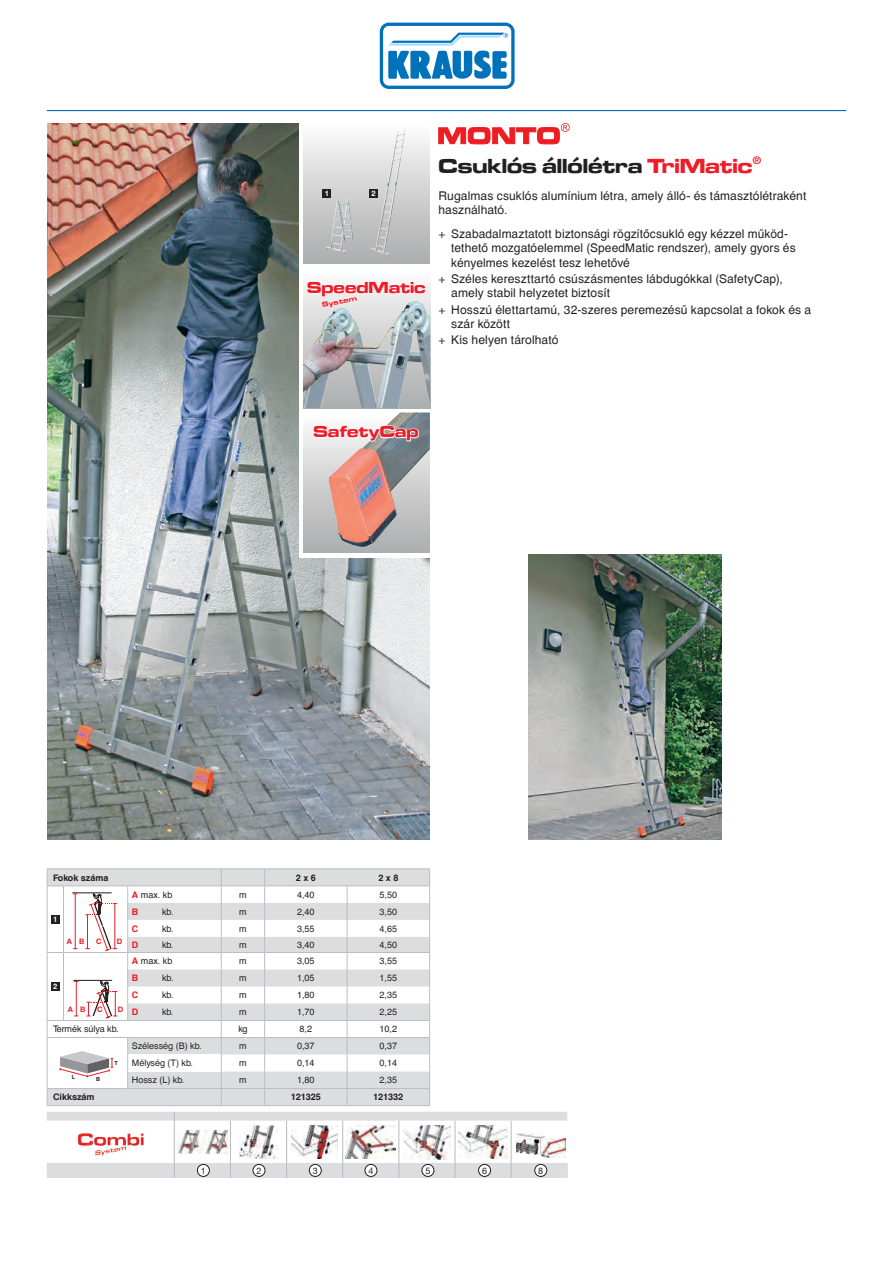
<style>
.page{position:relative;width:893px;height:1263px;background:#fff}
.page>*{position:absolute;margin:0;border:0;box-sizing:border-box;transform-origin:0 0}
.t1{font:21px "Microgramma D Bold Exte";color:#231f20}
.t2{font:16.5px "Microgramma D Bold Exte";letter-spacing:.005em;color:#ee1c28}
.t3{font:12px/14.2px "Helvetica CE";letter-spacing:.01em;color:#231f20}
.t4{font:9px "Helvetica CE";color:#231f20}
.t5{font:700 9px "Helvetica CE";color:#231f20}
.t6{font:9px "Helvetica Neue LT";color:#231f20}
.t7{font:700 9px "Helvetica CE";color:#ee1d23}
.t8{font:700 7.5px "Helvetica Neue LT";color:#ee1d23}
.t9{font:7.5px "Microgramma D Bold Exte";color:#ee1c28}
.t10{font:700 7.5px "Helvetica CE";color:#fff}
.t11{font:700 7.5px "Helvetica Neue LT";color:#fff}
.t12{font:700 5.55px "Helvetica LT Std";color:#231f20}
.s1{color:#ee1c28}
.s2{font-family:"Helvetica Neue LT"}
.s3{font-weight:700;color:#ee1d23}
</style>
<div class="page">
<svg style="left:378px;top:21px;width:138px;height:69px"></svg>
<svg style="left:380px;top:23px;width:135px;height:66px"></svg>
<hr style="left:47px;top:110px;width:799px;height:1px;background:#0072bc">
<img style="left:47px;top:123px;width:382px;height:716px">
<div style="left:299px;top:119px;width:135px;height:438px;background:#fff"></div>
<div style="left:303px;top:412px;width:127px;height:141px;background:linear-gradient(to bottom,#fcfcfb,#a9abab)"></div>
<img style="left:328px;top:412px;width:102px;height:135px">
<div style="left:303px;top:123px;width:127px;height:141px;background:linear-gradient(to bottom,#fcfbfb,#a9abab)"></div>
<img style="left:326px;top:199px;width:28px;height:55px">
<img style="left:370px;top:129px;width:35px;height:128px">
<div style="left:323px;top:189px;width:8px;height:9px;background:#231f20"></div>
<div style="left:369px;top:189px;width:9px;height:8px;background:#231f20"></div>
<img style="left:303px;top:301px;width:127px;height:107px">
<svg style="left:306px;top:282px;width:121px;height:30px"></svg>
<svg style="left:312px;top:413px;width:108px;height:29px"></svg>
<svg style="left:47px;top:868px;width:383px;height:238px"></svg>
<svg style="left:47px;top:1112px;width:521px;height:66px"></svg>
<img style="left:177px;top:1130px;width:51px;height:23px">
<img style="left:239px;top:1125px;width:39px;height:33px">
<img style="left:292px;top:1125px;width:46px;height:33px">
<img style="left:346px;top:1125px;width:50px;height:33px">
<img style="left:403px;top:1126px;width:47px;height:33px">
<img style="left:459px;top:1125px;width:48px;height:33px">
<img style="left:516px;top:1132px;width:29px;height:23px">
<img style="left:541px;top:1139px;width:25px;height:18px">
<img style="left:73px;top:1129px;width:73px;height:27px">
<div style="left:197px;top:1164px;width:12px;height:12px;background:#fff;border-radius:50%"></div>
<div style="left:197px;top:1164px;width:13px;height:13px;border:1px solid #231f20;border-radius:50%"></div>
<div style="left:253px;top:1164px;width:12px;height:12px;background:#fff;border-radius:50%"></div>
<div style="left:253px;top:1164px;width:12px;height:13px;border:1px solid #231f20;border-radius:50%"></div>
<div style="left:309px;top:1164px;width:12px;height:12px;background:#fff;border-radius:50%"></div>
<div style="left:309px;top:1164px;width:13px;height:13px;border:1px solid #231f20;border-radius:50%"></div>
<div style="left:365px;top:1164px;width:12px;height:12px;background:#fff;border-radius:50%"></div>
<div style="left:365px;top:1164px;width:12px;height:13px;border:1px solid #231f20;border-radius:50%"></div>
<div style="left:422px;top:1164px;width:12px;height:12px;background:#fff;border-radius:50%"></div>
<div style="left:422px;top:1164px;width:12px;height:13px;border:1px solid #231f20;border-radius:50%"></div>
<div style="left:479px;top:1164px;width:12px;height:12px;background:#fff;border-radius:50%"></div>
<div style="left:478px;top:1164px;width:13px;height:13px;border:1px solid #231f20;border-radius:50%"></div>
<div style="left:535px;top:1164px;width:12px;height:12px;background:#fff;border-radius:50%"></div>
<div style="left:534px;top:1164px;width:13px;height:13px;border:1px solid #231f20;border-radius:50%"></div>
<svg style="left:439px;top:123px;width:131px;height:21px"></svg>
<img style="left:529px;top:554px;width:192px;height:285px">
<p class="t11" style="left:325px;top:189px;width:6px">1</p>
<p class="t11" style="left:371px;top:188px;width:6px">2</p>
<h2 class="t2" style="left:307px;top:276px;width:120px">SpeedMatic</h2>
<p class="t9" style="left:321px;top:299px;width:37px;rotate:-10deg">System</p>
<h1 class="t1" style="left:439px;top:151px;width:324px">Csuklós állólétra <span class="s1">TriMatic</span><sup>®</sup></h1>
<p class="t3" style="left:439px;top:188px;width:369px">Rugalmas csuklós alumínium létra, amely álló- és támasztólétraként használható.</p>
<p class="t3" style="left:451px;top:227px;width:346px;text-indent:-13px"><span class="s2">+</span> Szabadalmaztatott biztonsági rögzítőcsukló egy kézzel működ&shy;tethető mozgatóelemmel (SpeedMatic rendszer), amely gyors és kényelmes kezelést tesz lehetővé</p>
<p class="t3" style="left:451px;top:272px;width:333px;text-indent:-13px"><span class="s2">+</span> Széles kereszttartó csúszásmentes lábdugókkal (SafetyCap), amely stabil helyzetet biztosít</p>
<p class="t3" style="left:451px;top:302px;width:361px;text-indent:-13px"><span class="s2">+</span> Hosszú élettartamú, 32-szeres peremezésű kapcsolat a fokok és a szár között</p>
<p class="t3" style="left:439px;top:333px;width:121px"><span class="s2">+</span> Kis helyen tárolható</p>
<h2 class="t2" style="left:314px;top:421px;width:107px">SafetyCap</h2>
<p class="t5" style="left:53px;top:872px;width:57px">Fokok száma</p>
<p class="t5" style="left:296px;top:872px;width:22px">2 x 6</p>
<p class="t5" style="left:378px;top:872px;width:22px">2 x 8</p>
<p class="t10" style="left:53px;top:915px;width:6px">1</p>
<p class="t4" style="left:132px;top:889px;width:42px"><span class="s3">A</span> max. kb</p>
<p class="t4" style="left:239px;top:889px;width:9px">m</p>
<p class="t4" style="left:297px;top:889px;width:19px">4,40</p>
<p class="t4" style="left:380px;top:889px;width:19px">5,50</p>
<p class="t7" style="left:132px;top:906px;width:8px">B</p>
<p class="t4" style="left:162px;top:906px;width:13px">kb.</p>
<p class="t4" style="left:239px;top:906px;width:9px">m</p>
<p class="t4" style="left:297px;top:906px;width:19px">2,40</p>
<p class="t4" style="left:380px;top:906px;width:19px">3,50</p>
<p class="t7" style="left:132px;top:923px;width:8px">C</p>
<p class="t4" style="left:162px;top:923px;width:13px">kb.</p>
<p class="t4" style="left:239px;top:923px;width:9px">m</p>
<p class="t4" style="left:297px;top:923px;width:19px">3,55</p>
<p class="t4" style="left:380px;top:923px;width:19px">4,65</p>
<p class="t7" style="left:132px;top:939px;width:8px">D</p>
<p class="t4" style="left:162px;top:939px;width:13px">kb.</p>
<p class="t4" style="left:239px;top:939px;width:9px">m</p>
<p class="t4" style="left:297px;top:939px;width:19px">3,40</p>
<p class="t4" style="left:380px;top:939px;width:19px">4,50</p>
<p class="t8" style="left:67px;top:936px;width:19px">A B</p>
<p class="t8" style="left:96px;top:936px;width:7px">C</p>
<p class="t8" style="left:117px;top:936px;width:7px">D</p>
<p class="t10" style="left:53px;top:982px;width:6px">2</p>
<p class="t8" style="left:68px;top:1005px;width:19px">A B</p>
<p class="t8" style="left:97px;top:1005px;width:7px">C</p>
<p class="t8" style="left:118px;top:1005px;width:7px">D</p>
<p class="t4" style="left:132px;top:956px;width:42px"><span class="s3">A</span> max. kb</p>
<p class="t4" style="left:239px;top:956px;width:9px">m</p>
<p class="t4" style="left:297px;top:956px;width:19px">3,05</p>
<p class="t4" style="left:380px;top:956px;width:19px">3,55</p>
<p class="t7" style="left:132px;top:972px;width:8px">B</p>
<p class="t4" style="left:162px;top:973px;width:13px">kb.</p>
<p class="t4" style="left:239px;top:973px;width:9px">m</p>
<p class="t4" style="left:297px;top:973px;width:19px">1,05</p>
<p class="t4" style="left:380px;top:973px;width:19px">1,55</p>
<p class="t7" style="left:132px;top:989px;width:8px">C</p>
<p class="t4" style="left:162px;top:990px;width:13px">kb.</p>
<p class="t4" style="left:239px;top:990px;width:9px">m</p>
<p class="t4" style="left:297px;top:990px;width:19px">1,80</p>
<p class="t4" style="left:380px;top:990px;width:19px">2,35</p>
<p class="t7" style="left:132px;top:1006px;width:8px">D</p>
<p class="t4" style="left:162px;top:1007px;width:13px">kb.</p>
<p class="t4" style="left:239px;top:1007px;width:9px">m</p>
<p class="t4" style="left:297px;top:1007px;width:19px">1,70</p>
<p class="t4" style="left:380px;top:1007px;width:19px">2,25</p>
<p class="t4" style="left:53px;top:1024px;width:67px">Termék súlya kb.</p>
<p class="t4" style="left:238px;top:1024px;width:11px">kg</p>
<p class="t4" style="left:300px;top:1024px;width:14px">8,2</p>
<p class="t4" style="left:380px;top:1024px;width:19px">10,2</p>
<p class="t4" style="left:132px;top:1041px;width:71px">Szélesség (B) kb.</p>
<p class="t4" style="left:239px;top:1041px;width:9px">m</p>
<p class="t4" style="left:297px;top:1041px;width:19px">0,37</p>
<p class="t4" style="left:380px;top:1041px;width:19px">0,37</p>
<p class="t4" style="left:132px;top:1058px;width:63px">Mélység (T) kb.</p>
<p class="t4" style="left:239px;top:1058px;width:9px">m</p>
<p class="t4" style="left:297px;top:1058px;width:19px">0,14</p>
<p class="t4" style="left:380px;top:1058px;width:19px">0,14</p>
<p class="t4" style="left:132px;top:1075px;width:54px">Hossz (L) kb.</p>
<p class="t4" style="left:239px;top:1075px;width:9px">m</p>
<p class="t4" style="left:297px;top:1075px;width:19px">1,80</p>
<p class="t4" style="left:380px;top:1075px;width:19px">2,35</p>
<p class="t5" style="left:53px;top:1091px;width:43px">Cikkszám</p>
<p class="t5" style="left:291px;top:1091px;width:32px">121325</p>
<p class="t5" style="left:373px;top:1091px;width:32px">121332</p>
<p class="t12" style="left:114px;top:1060px;width:5px">T</p>
<p class="t12" style="left:72px;top:1073px;width:5px">L</p>
<p class="t12" style="left:96px;top:1075px;width:6px">B</p>
<p class="t6" style="left:201px;top:1165px;width:7px">1</p>
<p class="t6" style="left:256px;top:1165px;width:7px">2</p>
<p class="t6" style="left:313px;top:1165px;width:7px">3</p>
<p class="t6" style="left:368px;top:1165px;width:7px">4</p>
<p class="t6" style="left:425px;top:1165px;width:7px">5</p>
<p class="t6" style="left:482px;top:1165px;width:7px">6</p>
<p class="t6" style="left:538px;top:1165px;width:7px">8</p>
</div>
